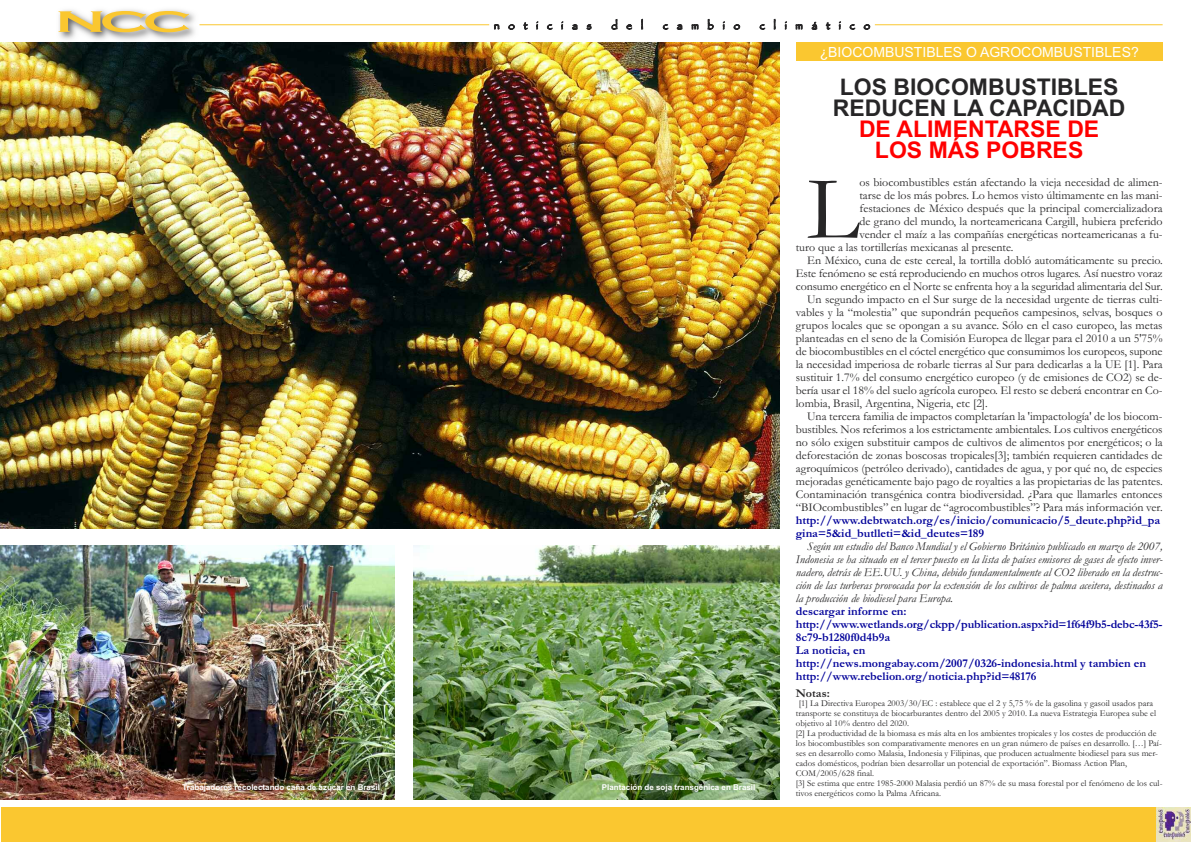
<style>
.page{position:relative;width:1191px;height:842px;background:#fff}
.page>*{position:absolute;margin:0;border:0;box-sizing:border-box;transform-origin:0 0}
.t1{font:91.5px "Garamond";color:#272627}
.t2{font:700 23px/21px "Arial";color:#272627;text-align:center}
.t3{font:700 23px/21px "Arial";color:#f00;text-align:center}
.t4{font:14px "Arial";color:#fff}
.t5{font:12px "Garamond";color:#272627}
.t6{font:italic 12px/13px "Garamond";color:#272627;text-align:justify}
.t7{font:700 12px/13px "Garamond";color:#009}
.t8{font:12px "Papyrus";letter-spacing:.7em;color:#272627}
.t9{font:700 12px "Garamond";color:#272627}
.t10{font:9px/10px "Garamond";color:#272627}
.t11{font:700 8px "Arial";color:#fff}
</style>
<div class="page">
<img style="left:53px;top:9px;width:148px;height:34px">
<svg style="left:58px;top:11px;width:131px;height:21px;background:#e2cb88"></svg>
<div style="left:1px;top:807px;width:1190px;height:35px;background:#fac730"></div>
<hr style="left:199px;top:24px;width:290px;height:1px;background:#fac730">
<hr style="left:875px;top:24px;width:287px;height:1px;background:#fac730">
<img style="left:1156px;top:807px;width:35px;height:35px">
<img style="left:0;top:43px;width:779px;height:485px">
<img style="left:0;top:545px;width:394px;height:254px">
<img style="left:413px;top:545px;width:366px;height:254px">
<div style="left:796px;top:43px;width:366px;height:18px;background:#fac730"></div>
<p class="t8" style="left:493px;top:18px;width:100px">noticias</p>
<p class="t8" style="left:611px;top:18px;width:34px">del</p>
<p class="t8" style="left:662px;top:18px;width:79px">cambio</p>
<p class="t8" style="left:759px;top:18px;width:112px">climático</p>
<p class="t11" style="left:182px;top:783px;width:199px">Trabajadores recolectando caña de azúcar en Brasil</p>
<p class="t11" style="left:602px;top:782px;width:155px">Plantación de soja transgénica en Brasil</p>
<p class="t4" style="left:819px;top:44px;width:320px">¿BIOCOMBUSTIBLES O AGROCOMBUSTIBLES?</p>
<h2 class="t2" style="left:832px;top:76px;width:294px">LOS BIOCOMBUSTIBLES<br>REDUCEN LA CAPACIDAD</h2>
<h2 class="t3" style="left:859px;top:118px;width:242px">DE ALIMENTARSE DE<br>LOS MÁS POBRES</h2>
<h1 class="t1" style="left:807px;top:152px;width:54px">L</h1>
<p class="t5" style="left:859px;top:174px;width:304px">os biocombustibles están afectando la vieja necesidad de alimen-</p>
<p class="t5" style="left:859px;top:187px;width:305px">tarse de los más pobres. Lo hemos visto últimamente en las mani-</p>
<p class="t5" style="left:859px;top:200px;width:305px">festaciones de México después que la principal comercializadora</p>
<p class="t5" style="left:859px;top:213px;width:305px">de grano del mundo, la norteamericana Cargill, hubiera preferido</p>
<p class="t5" style="left:859px;top:226px;width:305px">vender el maíz a las compañías energéticas norteamericanas a fu-</p>
<p class="t5" style="left:796px;top:239px;width:219px">turo que a las tortillerías mexicanas al presente.</p>
<p class="t5" style="left:807px;top:252px;width:357px">En México, cuna de este cereal, la tortilla dobló automáticamente su precio.</p>
<p class="t5" style="left:796px;top:265px;width:368px">Este fenómeno se está reproduciendo en muchos otros lugares. Así nuestro voraz</p>
<p class="t5" style="left:796px;top:278px;width:368px">consumo energético en el Norte se enfrenta hoy a la seguridad alimentaria del Sur.</p>
<p class="t5" style="left:807px;top:291px;width:357px">Un segundo impacto en el Sur surge de la necesidad urgente de tierras culti-</p>
<p class="t5" style="left:796px;top:304px;width:368px">vables y la “molestia” que supondrán pequeños campesinos, selvas, bosques o</p>
<p class="t5" style="left:796px;top:317px;width:368px">grupos locales que se opongan a su avance. Sólo en el caso europeo, las metas</p>
<p class="t5" style="left:796px;top:330px;width:368px">planteadas en el seno de la Comisión Europea de llegar para el 2010 a un 5'75%</p>
<p class="t5" style="left:796px;top:343px;width:368px">de biocombustibles en el cóctel energético que consumimos los europeos, supone</p>
<p class="t5" style="left:796px;top:356px;width:368px">la necesidad imperiosa de robarle tierras al Sur para dedicarlas a la UE [1]. Para</p>
<p class="t5" style="left:796px;top:369px;width:368px">sustituir 1.7% del consumo energético europeo (y de emisiones de CO2) se de-</p>
<p class="t5" style="left:796px;top:382px;width:368px">bería usar el 18% del suelo agrícola europeo. El resto se deberá encontrar en Co-</p>
<p class="t5" style="left:796px;top:395px;width:193px">lombia, Brasil, Argentina, Nigeria, etc [2].</p>
<p class="t5" style="left:807px;top:408px;width:357px">Una tercera familia de impactos completarían la 'impactología' de los biocom-</p>
<p class="t5" style="left:796px;top:421px;width:368px">bustibles. Nos referimos a los estrictamente ambientales. Los cultivos energéticos</p>
<p class="t5" style="left:796px;top:434px;width:368px">no sólo exigen substituir campos de cultivos de alimentos por energéticos; o la</p>
<p class="t5" style="left:796px;top:447px;width:368px">deforestación de zonas boscosas tropicales[3]; también requieren cantidades de</p>
<p class="t5" style="left:796px;top:460px;width:368px">agroquímicos (petróleo derivado), cantidades de agua, y por qué no, de especies</p>
<p class="t5" style="left:796px;top:473px;width:368px">mejoradas genéticamente bajo pago de royalties a las propietarias de las patentes.</p>
<p class="t5" style="left:796px;top:486px;width:368px">Contaminación transgénica contra biodiversidad. ¿Para que llamarles entonces</p>
<p class="t5" style="left:796px;top:499px;width:368px">“BIOcombustibles” en lugar de “agrocombustibles”? Para más información ver.</p>
<p class="t7" style="left:796px;top:513px;width:366px">http://www.debtwatch.org/es/inicio/comunicacio/5_deute.php?id_pa gina=5&amp;id_butlleti=&amp;id_deutes=189</p>
<p class="t6" style="left:796px;top:539px;width:368px;text-indent:11px">Según un estudio del Banco Mundial y el Gobierno Británico publicado en marzo de 2007, Indonesia se ha situado en el tercer puesto en la lista de países emisores de gases de efecto inver&shy;nadero, detrás de EE.UU. y China, debido fundamentalmente al CO2 liberado en la destruc&shy;ción de las turberas provocada por la extensión de los cultivos de palma aceitera, destinados a la producción de biodiesel para Europa.</p>
<p class="t7" style="left:796px;top:604px;width:368px">descargar informe en: http://www.wetlands.org/ckpp/publication.aspx?id=1f64f9b5-debc-43f5- 8c79-b1280f0d4b9a<br>La noticia, en<br>http://news.mongabay.com/2007/0326-indonesia.html y tambien en http://www.rebelion.org/noticia.php?id=48176</p>
<p class="t9" style="left:796px;top:685px;width:35px">Notas:</p>
<p class="t10" style="left:796px;top:697px;width:368px;text-indent:3px">[1] La Directiva Europea 2003/30/EC : establece que el 2 y 5,75 % de la gasolina y gasoil usados para transporte se constituya de biocarburantes dentro del 2005 y 2010. La nueva Estrategia Europea sube el objetivo al 10% dentro del 2020.<br>[2] La productividad de la biomasa es más alta en los ambientes tropicales y los costes de producción de los biocombustibles son comparativamente menores en un gran número de países en desarrollo. […] Paí&shy;ses en desarrollo como Malasia, Indonesia y Filipinas, que producen actualmente biodiesel para sus mer&shy;cados domésticos, podrían bien desarrollar un potencial de exportación”. Biomass Action Plan, COM/2005/628 final.<br>[3] Se estima que entre 1985-2000 Malasia perdió un 87% de su masa forestal por el fenómeno de los cul&shy;tivos energéticos como la Palma Africana.</p>
</div>
